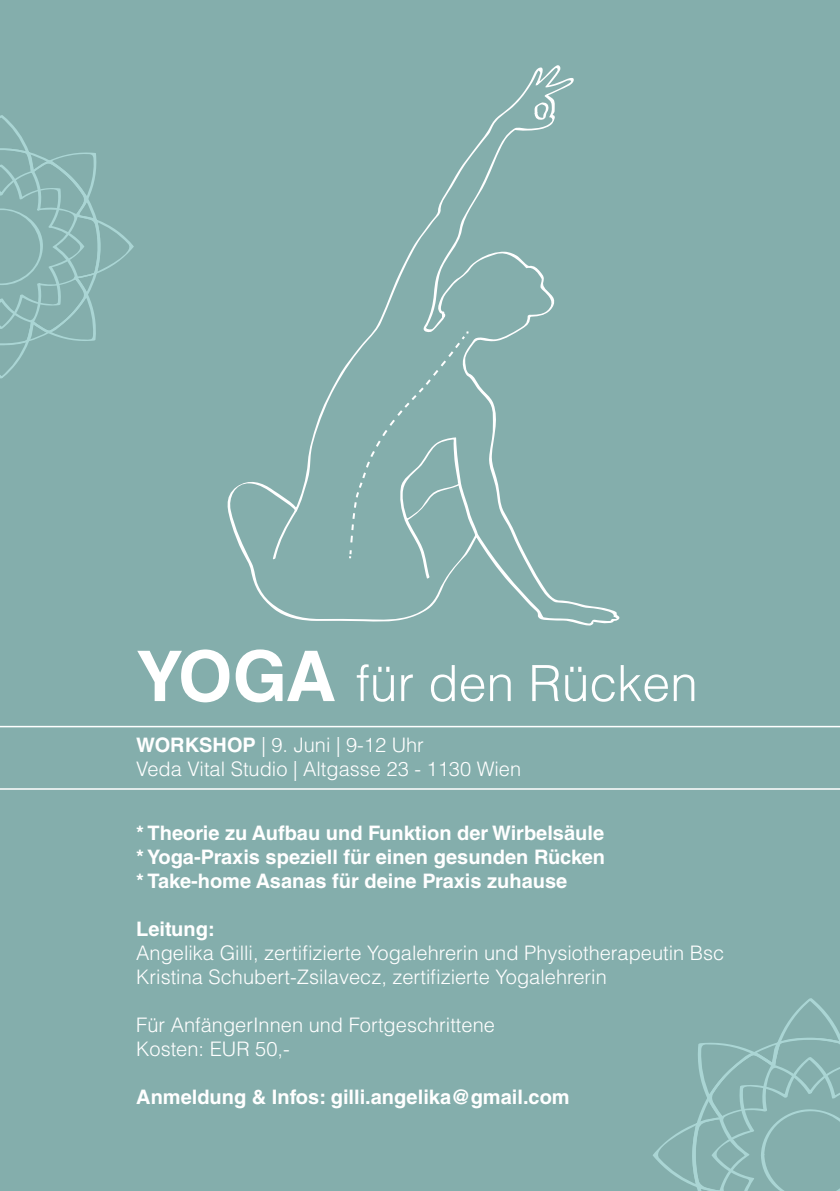
<style>
.page{position:relative;width:840px;height:1191px;background:#fff}
.page>*{position:absolute;margin:0;border:0;box-sizing:border-box;transform-origin:0 0}
.t1{font:300 50px "Helvetica LT Std";color:#fff}
.t2{font:300 20px "Helvetica LT Std";color:#fff}
.t3{font:700 20px "Helvetica LT Std";color:#fff}
.s1{font-weight:700;font-size:70px}
.s2{font-weight:700}
</style>
<div class="page">
<div style="left:0;top:0;width:839px;height:1191px;background:#84aeac"></div>
<hr style="left:0;top:726px;width:839px;height:1px;background:#fff">
<hr style="left:0;top:788px;width:839px;height:1px;background:#fff">
<svg style="left:227px;top:65px;width:392px;height:560px"></svg>
<svg style="left:533px;top:102px;width:15px;height:19px"></svg>
<svg style="left:348px;top:329px;width:130px;height:250px"></svg>
<svg style="left:653px;top:998px;width:186px;height:193px"></svg>
<svg style="left:0;top:115px;width:134px;height:264px"></svg>
<p class="t1" style="left:136px;top:652px;width:563px"><span class="s1">YOGA</span> für den Rücken</p>
<p class="t2" style="left:136px;top:732px;width:289px"><span class="s2">WORKSHOP</span> | 9. Juni | 9-12 Uhr</p>
<p class="t2" style="left:136px;top:756px;width:386px">Veda Vital Studio | Altgasse 23 - 1130 Wien</p>
<p class="t3" style="left:136px;top:820px;width:469px">* Theorie zu Aufbau und Funktion der Wirbelsäule</p>
<p class="t3" style="left:136px;top:844px;width:470px">* Yoga-Praxis speziell für einen gesunden Rücken</p>
<p class="t3" style="left:136px;top:868px;width:432px">* Take-home Asanas für deine Praxis zuhause</p>
<p class="t3" style="left:136px;top:916px;width:80px">Leitung:</p>
<p class="t2" style="left:136px;top:940px;width:589px">Angelika Gilli, zertifizierte Yogalehrerin und Physiotherapeutin Bsc</p>
<p class="t2" style="left:136px;top:964px;width:472px">Kristina Schubert-Zsilavecz, zertifizierte Yogalehrerin</p>
<p class="t2" style="left:136px;top:1012px;width:360px">Für AnfängerInnen und Fortgeschrittene</p>
<p class="t2" style="left:136px;top:1036px;width:155px">Kosten: EUR 50,-</p>
<p class="t3" style="left:136px;top:1084px;width:435px">Anmeldung &amp; Infos: gilli.angelika@gmail.com</p>
</div>
